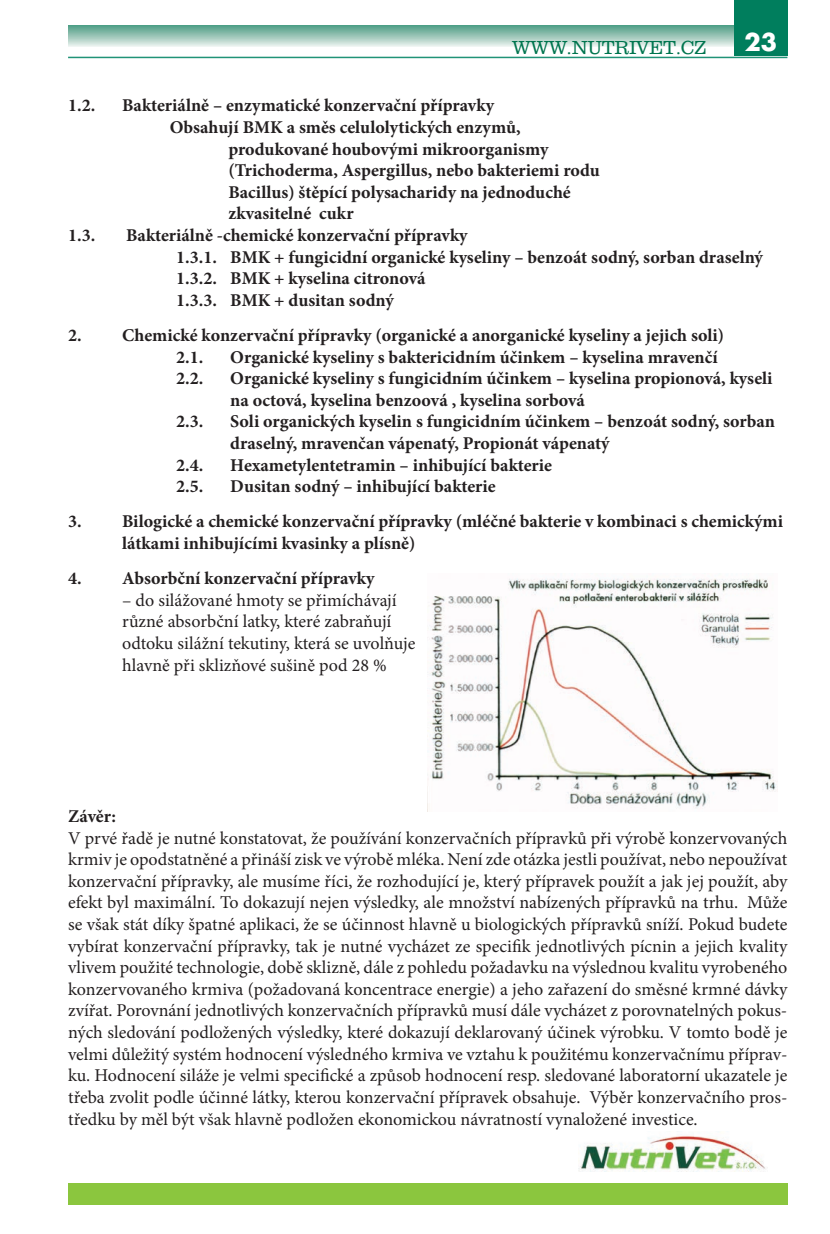
<style>
.page{position:relative;width:830px;height:1234px;background:#fff}
.page>*{position:absolute;margin:0;border:0;box-sizing:border-box;transform-origin:0 0}
.t1{font:700 24px "Futura";color:#fff}
.t2{font:300 19.5px "URW Clarendon TCE";letter-spacing:-.02em;color:#00754f}
.t3{font:18px/21.6px "Minion Pro";color:#231f20}
.t4{font:700 18px/21.6px "Minion Pro";color:#231f20}
</style>
<div class="page">
<svg style="left:68px;top:26px;width:665px;height:21px;background:#9fc8bb"></svg>
<hr style="left:68px;top:57px;width:719px;height:1px;background:#209377">
<div style="left:733px;top:0;width:54px;height:55px;background:#007e5d"></div>
<img style="left:427px;top:578px;width:349px;height:233px">
<img style="left:578px;top:1136px;width:188px;height:35px">
<div style="left:68px;top:1182px;width:719px;height:21px;background:#8bc63e"></div>
<p class="t2" style="left:512px;top:36px;width:196px">WWW.NUTRIVET.CZ</p>
<h1 class="t1" style="left:744px;top:25px;width:34px">23</h1>
<p class="t4" style="left:68px;top:94px;width:29px">1.2.</p>
<p class="t4" style="left:122px;top:94px;width:373px">Bakteriálně – enzymatické konzervační přípravky</p>
<p class="t4" style="left:170px;top:116px;width:352px">Obsahují BMK a směs celulolytických enzymů,</p>
<p class="t4" style="left:228px;top:138px;width:321px">produkované houbovými mikroorganismy</p>
<p class="t4" style="left:228px;top:159px;width:373px">(Trichoderma, Aspergillus, nebo bakteriemi rodu</p>
<p class="t4" style="left:228px;top:181px;width:344px">Bacillus) štěpící polysacharidy na jednoduché</p>
<p class="t4" style="left:228px;top:202px;width:127px">zkvasitelné cukr</p>
<p class="t4" style="left:68px;top:224px;width:29px">1.3.</p>
<p class="t4" style="left:176px;top:224px;width:588px;text-indent:-50px">Bakteriálně -chemické konzervační přípravky<br>1.3.1. BMK + fungicidní organické kyseliny – benzoát sodný, sorban draselný 1.3.2. BMK + kyselina citronová<br>1.3.3. BMK + dusitan sodný</p>
<p class="t4" style="left:176px;top:324px;width:549px;text-indent:-108px">2. Chemické konzervační přípravky (organické a anorganické kyseliny a jejich soli)<br>2.1.</p>
<p class="t4" style="left:230px;top:346px;width:488px">Organické kyseliny s baktericidním účinkem – kyselina mravenčí</p>
<p class="t4" style="left:176px;top:367px;width:29px">2.2.</p>
<p class="t4" style="left:230px;top:367px;width:543px">Organické kyseliny s fungicidním účinkem – kyselina propionová, kyseli na octová, kyselina benzoová , kyselina sorbová</p>
<p class="t4" style="left:176px;top:410px;width:29px">2.3.</p>
<p class="t4" style="left:230px;top:410px;width:546px">Soli organických kyselin s fungicidním účinkem – benzoát sodný, sorban draselný, mravenčan vápenatý, Propionát vápenatý</p>
<p class="t4" style="left:176px;top:454px;width:29px">2.4.</p>
<p class="t4" style="left:230px;top:454px;width:323px">Hexametylentetramin – inhibující bakterie</p>
<p class="t4" style="left:176px;top:475px;width:29px">2.5.</p>
<p class="t4" style="left:230px;top:475px;width:267px">Dusitan sodný – inhibující bakterie</p>
<p class="t4" style="left:122px;top:510px;width:662px;text-indent:-54px">3. Bilogické a chemické konzervační přípravky (mléčné bakterie v kombinaci s chemickými látkami inhibujícími kvasinky a plísně)</p>
<p class="t4" style="left:68px;top:567px;width:308px">4. Absorbční konzervační přípravky</p>
<p class="t3" style="left:122px;top:589px;width:295px">– do silážované hmoty se přimíchávají různé absorbční latky, které zabraňují odtoku silážní tekutiny, která se uvolňuje hlavně při sklizňové sušině pod 28 %</p>
<p class="t4" style="left:68px;top:805px;width:49px">Závěr:</p>
<p class="t3" style="left:68px;top:826px;width:720px;text-align:justify">V prvé řadě je nutné konstatovat, že používání konzervačních přípravků při výrobě konzervovaných krmiv je opodstatněné a přináší zisk ve výrobě mléka. Není zde otázka jestli používat, nebo nepoužívat konzervační přípravky, ale musíme říci, že rozhodující je, který přípravek použít a jak jej použít, aby efekt byl maximální. To dokazují nejen výsledky, ale množství nabízených přípravků na trhu. Může se však stát díky špatné aplikaci, že se účinnost hlavně u biologických přípravků sníží. Pokud budete vybírat konzervační přípravky, tak je nutné vycházet ze specifik jednotlivých pícnin a jejich kvality vlivem použité technologie, době sklizně, dále z pohledu požadavku na výslednou kvalitu vyrobeného konzervovaného krmiva (požadovaná koncentrace energie) a jeho zařazení do směsné krmné dávky zvířat. Porovnání jednotlivých konzervačních přípravků musí dále vycházet z porovnatelných pokus&shy;ných sledování podložených výsledky, které dokazují deklarovaný účinek výrobku. V tomto bodě je velmi důležitý systém hodnocení výsledného krmiva ve vztahu k použitému konzervačnímu příprav&shy;ku. Hodnocení siláže je velmi specifické a způsob hodnocení resp. sledované laboratorní ukazatele je třeba zvolit podle účinné látky, kterou konzervační přípravek obsahuje. Výběr konzervačního pros&shy;tředku by měl být však hlavně podložen ekonomickou návratností vynaložené investice.</p>
</div>
